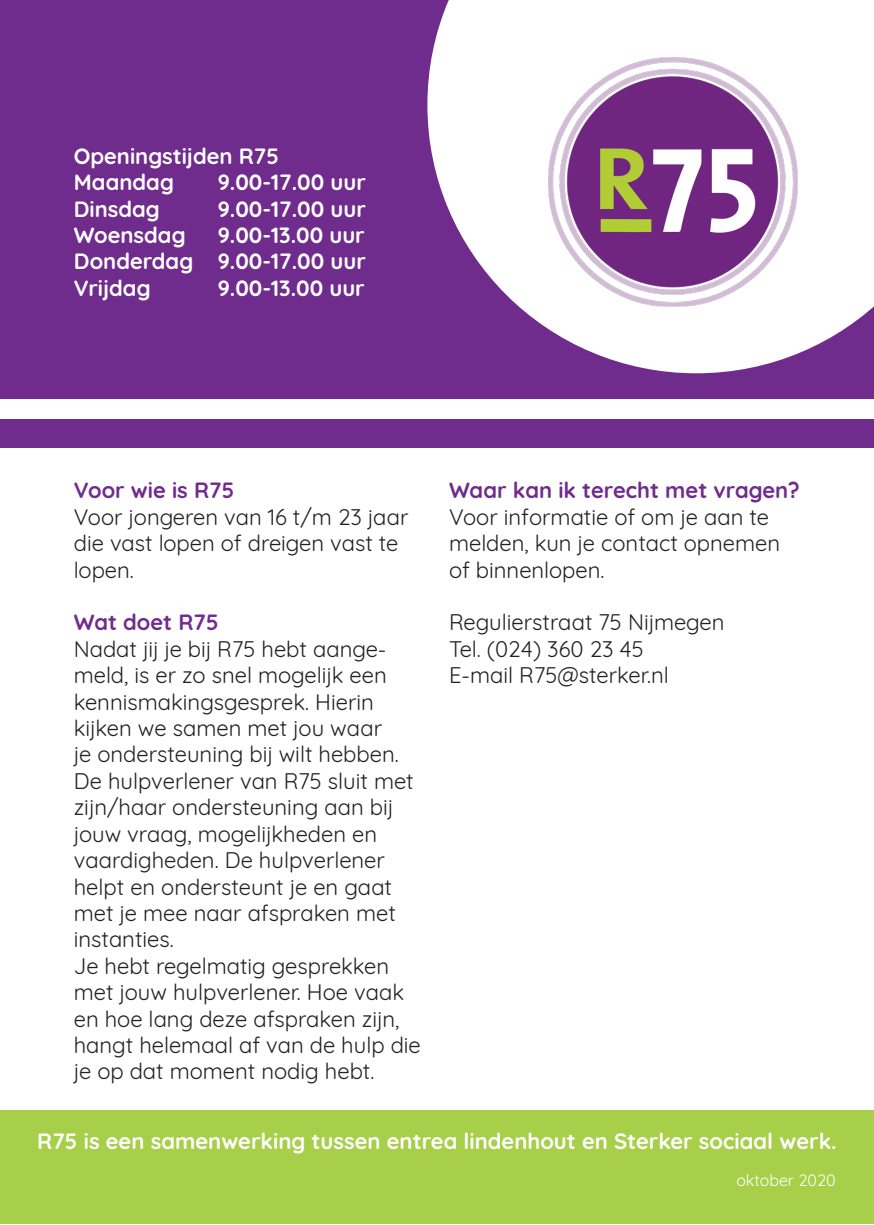
<style>
.page{position:relative;width:874px;height:1225px;background:#fff}
.page>*{position:absolute;margin:0;border:0;box-sizing:border-box;transform-origin:0 0}
.t1{font:22px/26.4px "Quicksand";color:#231f20}
.t2{font:700 22px "Quicksand";color:#fff}
.t3{font:700 22px "Quicksand";color:#702c8c}
.t4{font:16px "Quicksand";color:#fff}
</style>
<div class="page">
<div style="left:0;top:1110px;width:873px;height:113px;background:#a7cf4a"></div>
<div style="left:0;top:0;width:873px;height:398px;background:#702c8c"></div>
<div style="left:0;top:420px;width:873px;height:28px;background:#702c8c"></div>
<svg style="left:427px;top:0;width:446px;height:373px;fill:#fff"></svg>
<div style="left:531px;top:41px;width:284px;height:284px;background:#fff;border-radius:50%"></div>
<img style="left:548px;top:57px;width:249px;height:250px">
<p class="t2" style="left:74px;top:138px;width:207px">Openingstijden R75</p>
<p class="t2" style="left:74px;top:164px;width:102px">Maandag</p>
<p class="t2" style="left:218px;top:164px;width:149px">9.00-17.00 uur</p>
<p class="t2" style="left:74px;top:191px;width:87px">Dinsdag</p>
<p class="t2" style="left:218px;top:191px;width:149px">9.00-17.00 uur</p>
<p class="t2" style="left:74px;top:217px;width:113px">Woensdag</p>
<p class="t2" style="left:218px;top:217px;width:148px">9.00-13.00 uur</p>
<p class="t2" style="left:74px;top:243px;width:293px">Donderdag 9.00-17.00 uur</p>
<p class="t2" style="left:74px;top:270px;width:78px">Vrijdag</p>
<p class="t2" style="left:218px;top:270px;width:148px">9.00-13.00 uur</p>
<p class="t3" style="left:74px;top:472px;width:162px">Voor wie is R75</p>
<p class="t1" style="left:74px;top:501px;width:336px">Voor jongeren van 16 t/m 23 jaar die vast lopen of dreigen vast te lopen.</p>
<p class="t3" style="left:74px;top:604px;width:146px">Wat doet R75</p>
<p class="t1" style="left:74px;top:633px;width:341px">Nadat jij je bij R75 hebt aange&shy;meld, is er zo snel mogelijk een kennismakingsgesprek. Hierin kijken we samen met jou waar<br>je ondersteuning bij wilt hebben.<br>De hulpverlener van R75 sluit met zijn/haar ondersteuning aan bij jouw vraag, mogelijkheden en vaardigheden. De hulpverlener helpt en ondersteunt je en gaat met je mee naar afspraken met instanties.</p>
<p class="t1" style="left:74px;top:950px;width:348px">Je hebt regelmatig gesprekken met jouw hulpverlener. Hoe vaak en hoe lang deze afspraken zijn, hangt helemaal af van de hulp die je op dat moment nodig hebt.</p>
<p class="t3" style="left:449px;top:472px;width:352px">Waar kan ik terecht met vragen?</p>
<p class="t1" style="left:449px;top:501px;width:332px">Voor informatie of om je aan te melden, kun je contact opnemen of binnenlopen.</p>
<p class="t1" style="left:449px;top:607px;width:277px">Regulierstraat 75 Nijmegen</p>
<p class="t1" style="left:449px;top:633px;width:196px">Tel. (024) 360 23 45</p>
<p class="t1" style="left:449px;top:660px;width:221px">E-mail R75@sterker.nl</p>
<p class="t2" style="left:37px;top:1123px;width:800px">R75 is een samenwerking tussen entrea lindenhout en Sterker sociaal werk.</p>
<p class="t4" style="left:736px;top:1167px;width:101px">oktober 2020</p>
</div>
